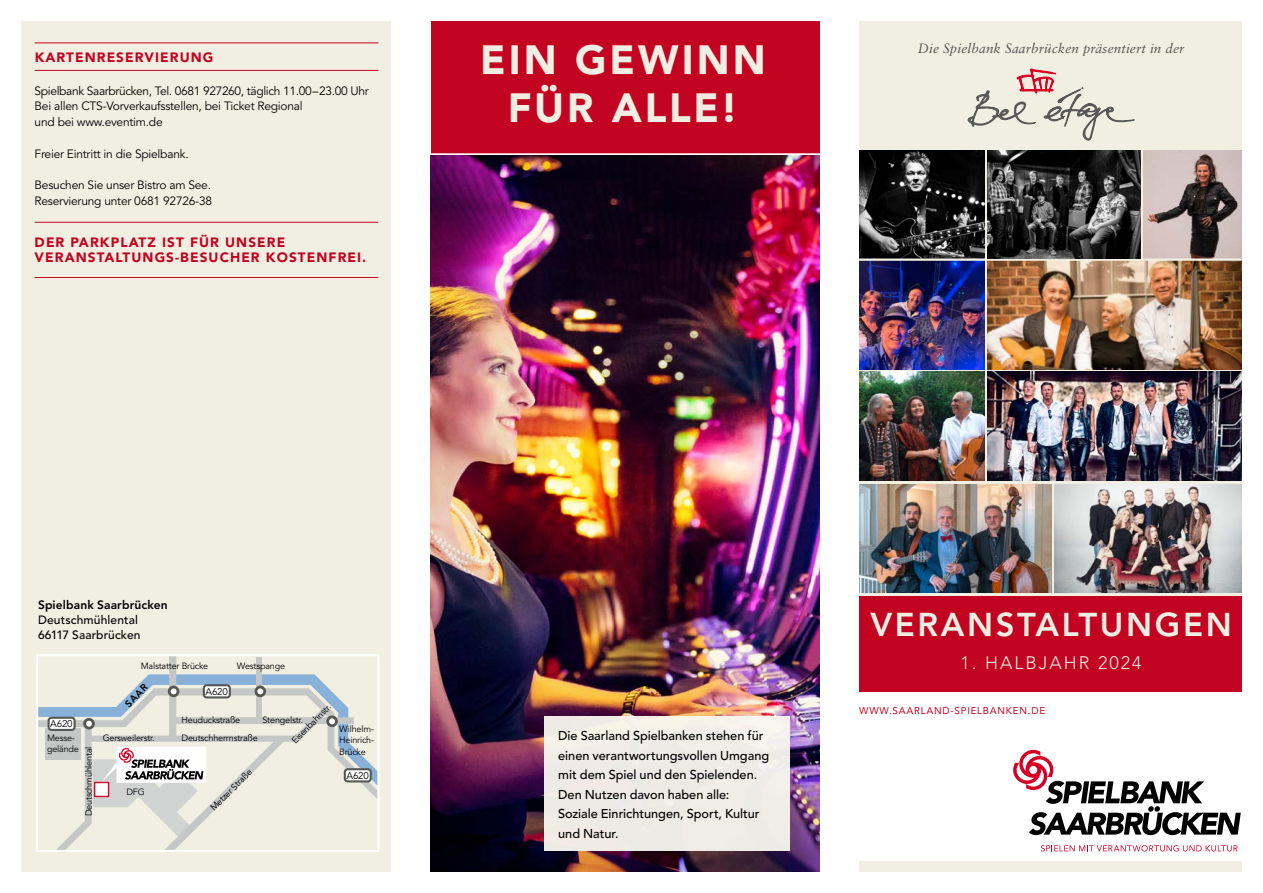
<style>
.page{position:relative;width:1263px;height:893px;background:#fff}
.page>*{position:absolute;margin:0;border:0;box-sizing:border-box;transform-origin:0 0}
.t1{font:900 40.5px/48px "Avenir LT Std";letter-spacing:.07em;color:#f1efe2;text-align:center}
.t2{font:800 32.85px "Avenir LT Std";letter-spacing:.08em;color:#f1efe2}
.t3{font:300 18px "Avenir LT Std";letter-spacing:.11em;color:#f1efe2}
.t4{font:900 13.5px/15px "Avenir LT Std";letter-spacing:.08em;color:#c20321}
.t5{font:italic 13.5px "Sabon LT Std";letter-spacing:.01em;color:#565655}
.t6{font:500 12.75px/19.5px "Avenir LT Std";color:#000}
.t7{font:12px/15.8px "Avenir LT Std";letter-spacing:-.02em;color:#000}
.t8{font:500 12px/15px "Avenir LT Std";letter-spacing:.01em;color:#000}
.t9{font:800 12px "Avenir LT Std";letter-spacing:.01em;color:#000}
.t10{font:9.75px "Avenir LT Std";letter-spacing:.08em;color:#c20321}
.t11{font:9.75px "Avenir LT Std";letter-spacing:-.02em;color:#000}
.t12{font:800 9.75px "Avenir LT Std";color:#000}
.t13{font:9px/11.1px "Avenir LT Std";letter-spacing:-.02em;color:#000}
</style>
<div class="page">
<div style="left:859px;top:861px;width:383px;height:11px;background:#f1efe2"></div>
<div style="left:859px;top:21px;width:383px;height:654px;background:#f1efe2"></div>
<img style="left:859px;top:371px;width:125px;height:110px">
<img style="left:1054px;top:484px;width:188px;height:109px">
<img style="left:859px;top:261px;width:125px;height:108px">
<img style="left:988px;top:371px;width:254px;height:110px">
<img style="left:1144px;top:150px;width:98px;height:109px">
<img style="left:859px;top:484px;width:192px;height:109px">
<img style="left:859px;top:150px;width:125px;height:109px">
<img style="left:988px;top:261px;width:254px;height:108px">
<svg style="left:967px;top:68px;width:168px;height:72px"></svg>
<div style="left:859px;top:596px;width:383px;height:96px;background:#c20321"></div>
<svg style="left:1041px;top:845px;width:197px;height:6px"></svg>
<svg style="left:1013px;top:750px;width:228px;height:85px"></svg>
<div style="left:22px;top:21px;width:369px;height:851px;background:#f1efe2"></div>
<hr style="left:35px;top:277px;width:343px;height:1px;background:#c20321">
<div style="left:431px;top:21px;width:388px;height:134px;background:#c20321"></div>
<hr style="left:418px;top:153px;width:412px;height:3px;background:#fff">
<img style="left:431px;top:156px;width:388px;height:716px">
<div style="left:544px;top:716px;width:246px;height:135px;background:#f0ebe6"></div>
<hr style="left:35px;top:43px;width:343px;height:1px;background:#c20321">
<hr style="left:35px;top:70px;width:343px;height:1px;background:#c20321">
<hr style="left:35px;top:222px;width:343px;height:1px;background:#c20321">
<svg style="left:57px;top:657px;width:200px;height:192px"></svg>
<div style="left:257px;top:657px;width:5px;height:63px;background:#c5c6c6"></div>
<div style="left:36px;top:654px;width:343px;height:198px;border:2px solid #fff"></div>
<svg style="left:37px;top:674px;width:341px;height:166px"></svg>
<div style="left:345px;top:769px;width:26px;height:12px;background:#fff;border-radius:3px"></div>
<div style="left:344px;top:768px;width:28px;height:14px;border:2px solid #565655;border-radius:3px"></div>
<img style="left:988px;top:150px;width:152px;height:109px">
<p class="t4" style="left:35px;top:50px;width:180px">KARTENRESERVIERUNG</p>
<p class="t7" style="left:35px;top:83px;width:335px">Spielbank Saarbrücken, Tel. 0681 927260, täglich 11.00–23.00 Uhr<br>Bei allen CTS-Vorverkaufsstellen, bei Ticket Regional<br>und bei www.eventim.de</p>
<p class="t7" style="left:35px;top:146px;width:156px">Freier Eintritt in die Spielbank.</p>
<p class="t7" style="left:35px;top:177px;width:179px">Besuchen Sie unser Bistro am See.<br>Reservierung unter 0681 92726-38</p>
<p class="t4" style="left:35px;top:235px;width:333px">DER PARKPLATZ IST FÜR UNSERE<br>VERANSTALTUNGS-BESUCHER KOSTENFREI.</p>
<h1 class="t1" style="left:480px;top:35px;width:287px">EIN GEWINN<br>FÜR ALLE!</h1>
<p class="t5" style="left:918px;top:40px;width:268px">Die Spielbank Saarbrücken präsentiert in der</p>
<p class="t9" style="left:38px;top:598px;width:131px">Spielbank Saarbrücken</p>
<p class="t8" style="left:38px;top:613px;width:104px">Deutschmühlental<br>66117 Saarbrücken</p>
<p class="t13" style="left:141px;top:661px;width:69px">Malstatter Brücke</p>
<p class="t13" style="left:237px;top:661px;width:50px">Westspange</p>
<p class="t11" style="left:50px;top:718px;width:24px">A620</p>
<p class="t12" style="left:123px;top:701px;width:29px;rotate:-45deg">SAAR</p>
<p class="t13" style="left:47px;top:732px;width:33px">Messe&shy;gelände</p>
<p class="t13" style="left:103px;top:733px;width:54px">Gersweilerstr.</p>
<p class="t13" style="left:83px;top:816px;width:72px;rotate:-90deg">Deutschmühlental</p>
<p class="t13" style="left:126px;top:786px;width:20px">DFG</p>
<p class="t11" style="left:206px;top:686px;width:24px">A620</p>
<p class="t13" style="left:289px;top:738px;width:53px;rotate:-45deg">Eisenbahnstr.</p>
<p class="t13" style="left:182px;top:715px;width:60px">Heuduckstraße</p>
<p class="t13" style="left:262px;top:715px;width:42px">Stengelstr.</p>
<p class="t13" style="left:182px;top:733px;width:78px">Deutschherrnstraße</p>
<p class="t13" style="left:208px;top:805px;width:56px;rotate:-45deg">Metzer Straße</p>
<p class="t13" style="left:339px;top:724px;width:36px;text-align:justify">Wilhelm-Heinrich-Brücke</p>
<p class="t11" style="left:346px;top:770px;width:24px">A620</p>
<p class="t6" style="left:558px;top:726px;width:212px">Die Saarland Spielbanken stehen für einen verantwortungsvollen Umgang mit dem Spiel und den Spielenden.<br>Den Nutzen davon haben alle:<br>Soziale Einrichtungen, Sport, Kultur und Natur.</p>
<h2 class="t2" style="left:870px;top:605px;width:363px">VERANSTALTUNGEN</h2>
<h3 class="t3" style="left:961px;top:652px;width:182px">1. HALBJAHR 2024</h3>
<p class="t10" style="left:859px;top:705px;width:187px">WWW.SAARLAND-SPIELBANKEN.DE</p>
</div>
